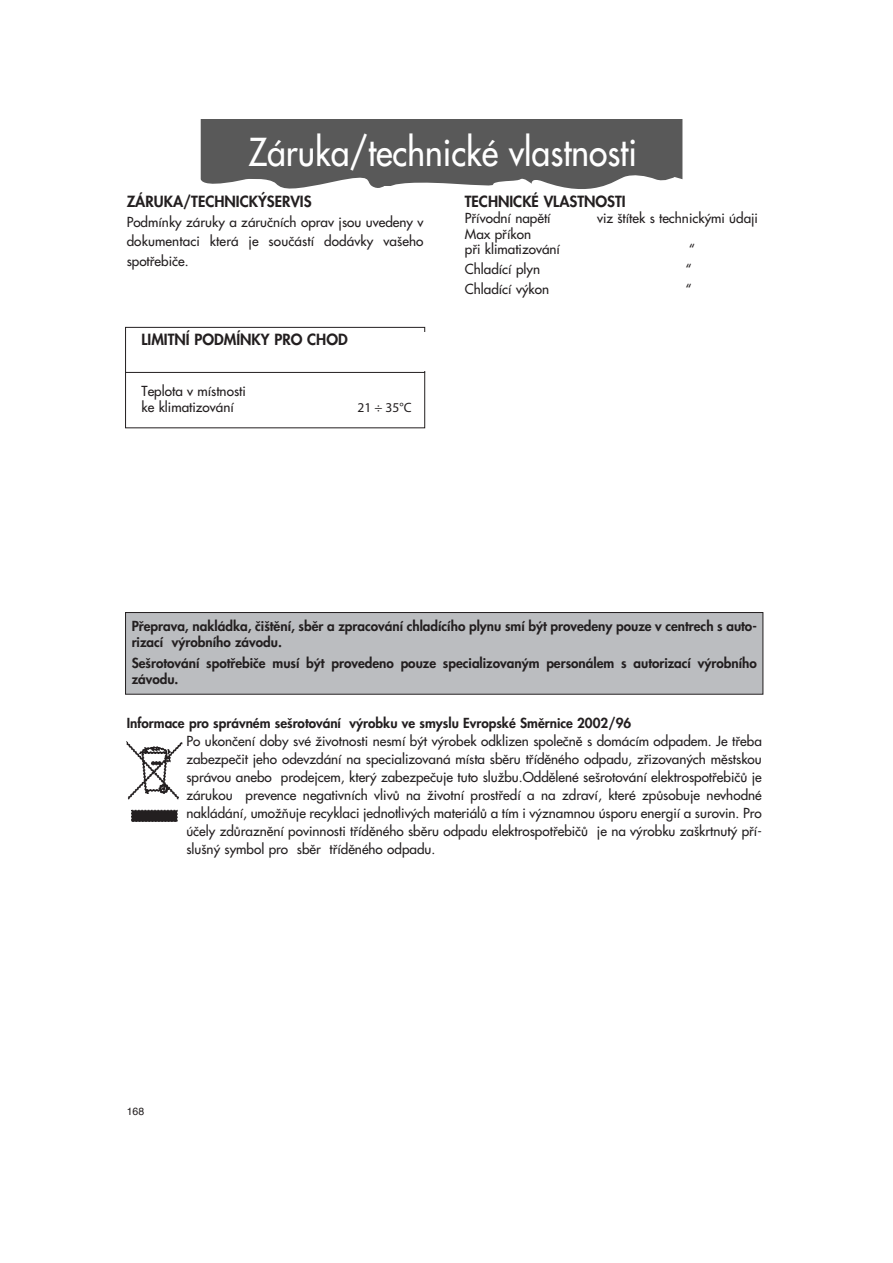
<style>
.page{position:relative;width:893px;height:1263px;background:#fff}
.page>*{position:absolute;margin:0;border:0;box-sizing:border-box;transform-origin:0 0}
.t1{font:500 37.5px "Futura CE";color:#fff;scale:.9 1}
.t2{font:800 15px "Futura CE";color:#231f20}
.t3{font:500 13.5px/18px "Futura CE";color:#231f20;text-align:justify}
.t4{font:800 13.5px/16.2px "Futura CE";color:#231f20}
.t5{font:13.5px "Myriad Pro";color:#231f20}
.t6{font:10.5px "Helvetica";color:#231f20}
</style>
<div class="page">
<svg style="left:201px;top:119px;width:481px;height:70px;background:#676767"></svg>
<div style="left:125px;top:327px;width:300px;height:101px;border:1px solid #231f20"></div>
<div style="left:140px;top:332px;width:285px;height:38px;background:#fff"></div>
<hr style="left:125px;top:372px;width:300px;height:1px;background:#231f20">
<div style="left:125px;top:613px;width:638px;height:81px;background:#bbbdc0"></div>
<div style="left:125px;top:612px;width:638px;height:83px;border:1px solid #231f20"></div>
<svg style="left:127px;top:742px;width:55px;height:80px"></svg>
<h1 class="t1" style="left:248px;top:134px;width:433px">Záruka/technické vlastnosti</h1>
<p class="t2" style="left:127px;top:195px;width:186px">ZÁRUKA/TECHNICK¯SERVIS</p>
<p class="t3" style="left:127px;top:213px;width:298px;line-height:19.5px">Podmínky záruky a záruãních oprav jsou uvedeny v dokumentaci která je souãástí dodávky va‰eho spotfiebiãe.</p>
<p class="t2" style="left:465px;top:195px;width:162px">TECHNICKÉ VLASTNOSTI</p>
<p class="t3" style="left:465px;top:210px;width:87px">Pfiívodní napûtí</p>
<p class="t3" style="left:597px;top:210px;width:162px">viz ‰títek s technick˘mi údaji</p>
<p class="t3" style="left:465px;top:227px;width:97px;line-height:15.8px">Max pfiíkon<br>pfii klimatizování</p>
<p class="t3" style="left:688px;top:241px;width:7px">“</p>
<p class="t3" style="left:465px;top:261px;width:77px">Chladící plyn</p>
<p class="t3" style="left:685px;top:261px;width:7px">“</p>
<p class="t3" style="left:465px;top:281px;width:86px">Chladící v˘kon</p>
<p class="t3" style="left:685px;top:281px;width:7px">“</p>
<p class="t2" style="left:141px;top:333px;width:208px">LIMITNÍ PODMÍNKY PRO CHOD</p>
<p class="t3" style="left:141px;top:384px;width:106px;line-height:16.2px">Teplota v místnosti ke klimatizování</p>
<p class="t5" style="left:357px;top:402px;width:56px">21 ÷ 35°C</p>
<p class="t4" style="left:132px;top:619px;width:626px">Pfieprava, nakládka, ãi‰tûní, sbûr a zpracování chladícího plynu smí b˘t provedeny pouze v centrech s auto&shy;rizací v˘robního závodu.</p>
<p class="t4" style="left:132px;top:656px;width:626px">Se‰rotování spotfiebiãe musí b˘t provedeno pouze specializovan˘m personálem s autorizací v˘robního závodu.</p>
<p class="t4" style="left:127px;top:716px;width:506px">Informace pro správném se‰rotování v˘robku ve smyslu Evropské Smûrnice 2002/96</p>
<p class="t3" style="left:186px;top:733px;width:577px">Po ukonãení doby své Ïivotnosti nesmí b˘t v˘robek odklizen spoleãnû s domácím odpadem. Je tfieba zabezpeãit jeho odevzdání na specializovaná místa sbûru tfiídûného odpadu, zfiizovan˘ch mûstskou správou anebo prodejcem, kter˘ zabezpeãuje tuto sluÏbu.Oddûlené se‰rotování elektrospotfiebiãÛ je zárukou prevence negativních vlivÛ na Ïivotní prostfiedí a na zdraví, které zpÛsobuje nevhodné nakládání, umoÏÀuje recyklaci jednotliv˘ch materiálÛ a tím i v˘znamnou úsporu energií a surovin. Pro úãely zdÛraznûní povinnosti tfiídûného sbûru odpadu elektrospotfiebiãÛ je na v˘robku za‰krtnut˘ pfií&shy;slu‰n˘ symbol pro sbûr tfiídûného odpadu.</p>
<p class="t6" style="left:127px;top:1108px;width:19px">168</p>
</div>
